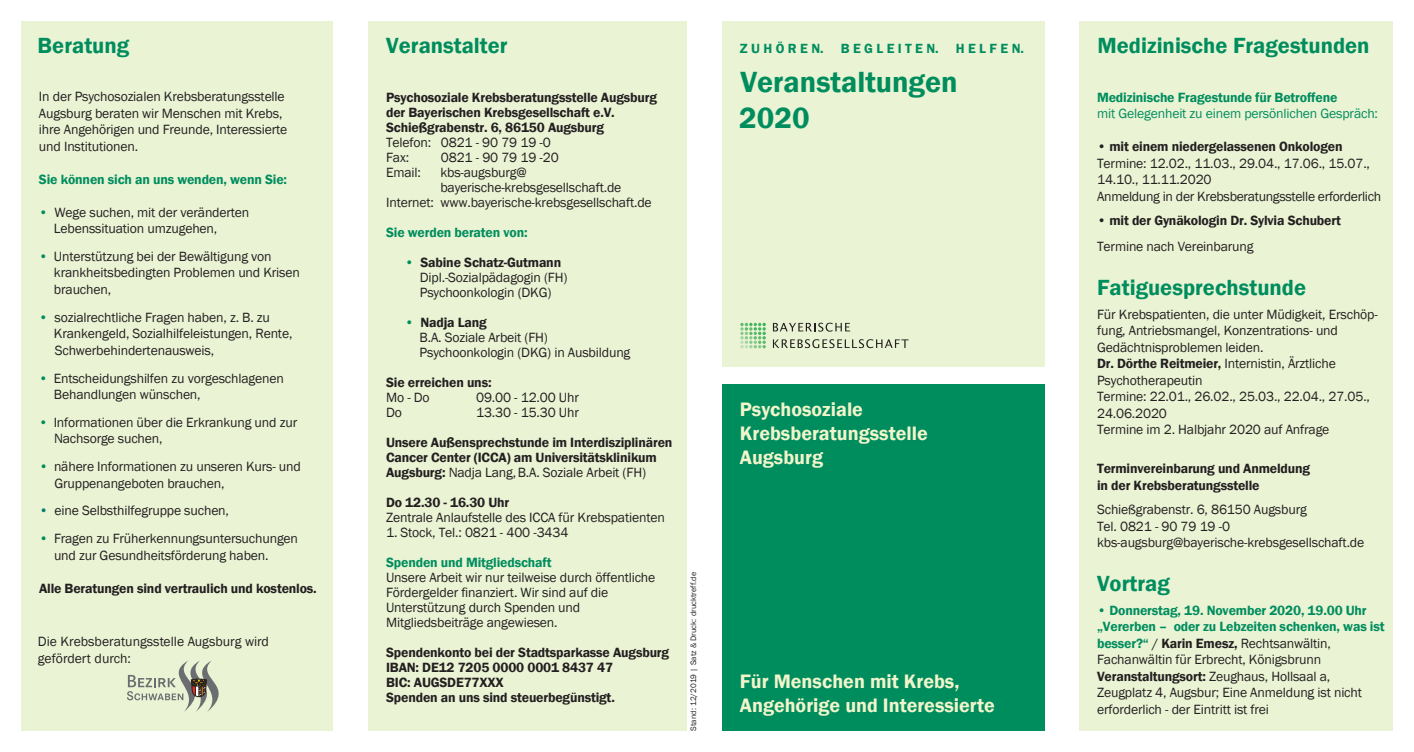
<style>
.page{position:relative;width:1414px;height:752px;background:#fff}
.page>*{position:absolute;margin:0;border:0;box-sizing:border-box;transform-origin:0 0}
.t1{font:600 30px/36px "Franklin Gothic";color:#008d5e}
.t2{font:600 22.5px "Franklin Gothic";color:#008d5e}
.t3{font:600 20px/24px "Franklin Gothic";color:#f2f5cb}
.t4{font:13.75px/16.5px "Franklin Gothic";letter-spacing:-.01em;color:#231f20}
.t5{font:600 13.75px/15px "Franklin Gothic";letter-spacing:-.01em;color:#231f20}
.t6{font:600 13.75px "Franklin Gothic";letter-spacing:-.01em;color:#008d5e}
.t7{font:13.75px "Franklin Gothic";letter-spacing:-.01em;color:#008d5e}
.t8{font:600 13.62px "Franklin Gothic";color:#008d5e}
.t9{font:8.12px "Franklin Gothic";color:#231f20}
.s1{color:#008d5e}
.s2{color:#00806a}
.s3{font-weight:600}
.s4{font-weight:600;color:#008d5e}
.s5{font-weight:400}
</style>
<div class="page">
<div style="left:722px;top:21px;width:322px;height:345px;background:#eaf3d4"></div>
<div style="left:1079px;top:21px;width:314px;height:709px;background:#eaf3d4"></div>
<div style="left:368px;top:21px;width:318px;height:709px;background:#eaf3d4"></div>
<div style="left:21px;top:21px;width:312px;height:709px;background:#eaf3d4"></div>
<div style="left:722px;top:384px;width:322px;height:346px;background:#008d5e"></div>
<svg style="left:773px;top:322px;width:77px;height:9px"></svg>
<svg style="left:773px;top:339px;width:135px;height:9px"></svg>
<svg style="left:740px;top:322px;width:26px;height:26px"></svg>
<svg style="left:127px;top:660px;width:92px;height:51px"></svg>
<h2 class="t2" style="left:38px;top:32px;width:93px">Beratung</h2>
<p class="t4" style="left:39px;top:88px;width:250px">In der Psychosozialen Krebsberatungsstelle Augsburg beraten wir Menschen mit Krebs, ihre Angehörigen und Freunde, Interessierte und Institutionen.</p>
<p class="t6" style="left:39px;top:170px;width:250px">Sie können sich an uns wenden, wenn Sie:</p>
<p class="t4" style="left:54px;top:204px;width:197px;text-indent:-15px"><span class="s1">•</span> Wege suchen, mit der veränderten<br>Lebenssituation umzugehen,</p>
<p class="t4" style="left:54px;top:248px;width:247px;text-indent:-15px"><span class="s1">•</span> Unterstützung bei der Bewältigung von krankheitsbedingten Problemen und Krisen brauchen,</p>
<p class="t4" style="left:54px;top:309px;width:240px;text-indent:-15px"><span class="s1">•</span> sozialrechtliche Fragen haben, z. B. zu<br>Krankengeld, Sozialhilfeleistungen, Rente,<br>Schwerbehindertenausweis,</p>
<p class="t4" style="left:54px;top:370px;width:231px;text-indent:-15px"><span class="s1">•</span> Entscheidungshilfen zu vorgeschlagenen<br>Behandlungen wünschen,</p>
<p class="t4" style="left:54px;top:414px;width:245px;text-indent:-15px"><span class="s1">•</span> Informationen über die Erkrankung und zur<br>Nachsorge suchen,</p>
<p class="t4" style="left:55px;top:458px;width:248px;text-indent:-16px"><span class="s1">•</span> nähere Informationen zu unseren Kurs- und<br>Gruppenangeboten brauchen,</p>
<p class="t4" style="left:39px;top:502px;width:192px"><span class="s2">•</span> eine Selbsthilfegruppe suchen,</p>
<p class="t4" style="left:54px;top:530px;width:246px;text-indent:-15px"><span class="s1">•</span> Fragen zu Früherkennungsuntersuchungen und zur Gesundheitsförderung haben.</p>
<p class="t5" style="left:39px;top:580px;width:279px">Alle Beratungen sind vertraulich und kostenlos.</p>
<p class="t4" style="left:38px;top:633px;width:233px">Die Krebsberatungsstelle Augsburg wird gefördert durch:</p>
<h2 class="t2" style="left:386px;top:32px;width:123px">Veranstalter</h2>
<h2 class="t2" style="left:1097px;top:32px;width:274px">Medizinische Fragestunden</h2>
<h1 class="t1" style="left:739px;top:64px;width:220px">Veranstaltungen<br>2020</h1>
<p class="t8" style="left:740px;top:40px;width:85px">Z U H Ö R E N.</p>
<p class="t8" style="left:841px;top:40px;width:185px">B E G L E I T E N. H E L F E N.</p>
<p class="t6" style="left:1097px;top:88px;width:242px">Medizinische Fragestunde für Betroffene</p>
<p class="t7" style="left:1097px;top:105px;width:282px">mit Gelegenheit zu einem persönlichen Gespräch:</p>
<p class="t5" style="left:1097px;top:139px;width:247px">• mit einem niedergelassenen Onkologen</p>
<p class="t4" style="left:1097px;top:155px;width:286px">Termine: 12.02., 11.03., 29.04., 17.06., 15.07.,<br>14.10., 11.11.2020<br>Anmeldung in der Krebsberatungsstelle erforderlich</p>
<p class="t5" style="left:1097px;top:213px;width:245px">• mit der Gynäkologin Dr. Sylvia Schubert</p>
<p class="t4" style="left:1097px;top:238px;width:158px">Termine nach Vereinbarung</p>
<h2 class="t2" style="left:1097px;top:273px;width:210px">Fatiguesprechstunde</h2>
<p class="t4" style="left:1097px;top:306px;width:282px">Für Krebspatienten, die unter Müdigkeit, Erschöp&shy;fung, Antriebsmangel, Konzentrations- und Gedächtnisproblemen leiden.<br><span class="s3">Dr. Dörthe Reitmeier,</span> Internistin, Ärztliche Psychotherapeutin<br>Termine: 22.01., 26.02., 25.03., 22.04., 27.05., 24.06.2020<br>Termine im 2. Halbjahr 2020 auf Anfrage</p>
<p class="t5" style="left:1097px;top:460px;width:215px;line-height:16.5px">Terminvereinbarung und Anmeldung in der Krebsberatungsstelle</p>
<p class="t4" style="left:1097px;top:501px;width:269px">Schießgrabenstr. 6, 86150 Augsburg<br>Tel. 0821 - 90 79 19 -0 kbs-augsburg@bayerische-krebsgesellschaft.de</p>
<h2 class="t2" style="left:1097px;top:569px;width:74px">Vortrag</h2>
<p class="t4" style="left:1097px;top:601px;width:289px"><span class="s4">• Donnerstag, 19. November 2020, 19.00 Uhr „Vererben – oder zu Lebzeiten schenken, was ist besser?“</span> / <span class="s3">Karin Emesz,</span> Rechtsanwältin, Fachanwältin für Erbrecht, Königsbrunn <span class="s3">Veranstaltungsort:</span> Zeughaus, Hollsaal a, Zeugplatz 4, Augsbur; Eine Anmeldung ist nicht erforderlich - der Eintritt ist frei</p>
<p class="t5" style="left:386px;top:90px;width:272px">Psychosoziale Krebsberatungsstelle Augsburg der Bayerischen Krebsgesellschaft e.V.<br>Schießgrabenstr. 6, 86150 Augsburg</p>
<p class="t4" style="left:386px;top:135px;width:166px;line-height:15px">Telefon: 0821 - 90 79 19 -0<br>Fax:</p>
<p class="t4" style="left:441px;top:149px;width:119px">0821 - 90 79 19 -20</p>
<p class="t4" style="left:386px;top:164px;width:36px">Email:</p>
<p class="t4" style="left:440px;top:164px;width:88px">kbs-augsburg@</p>
<p class="t4" style="left:440px;top:179px;width:183px">bayerische-krebsgesellschaft.de</p>
<p class="t4" style="left:386px;top:194px;width:267px">Internet: www.bayerische-krebsgesellschaft.de</p>
<p class="t6" style="left:386px;top:223px;width:143px">Sie werden beraten von:</p>
<p class="t4" style="left:420px;top:255px;width:149px;line-height:15px;text-indent:-15px"><span class="s1">•</span> <span class="s3">Sabine Schatz-Gutmann<br></span>Dipl.-Sozialpädagogin (FH)<br>Psychoonkologin (DKG)</p>
<p class="t4" style="left:420px;top:315px;width:212px;line-height:15px;text-indent:-15px"><span class="s1">•</span> <span class="s3">Nadja Lang<br></span>B.A. Soziale Arbeit (FH)<br>Psychoonkologin (DKG) in Ausbildung</p>
<p class="t5" style="left:386px;top:375px;width:107px">Sie erreichen uns:</p>
<p class="t4" style="left:386px;top:389px;width:45px">Mo - Do</p>
<p class="t4" style="left:476px;top:389px;width:104px">09.00 - 12.00 Uhr</p>
<p class="t4" style="left:386px;top:404px;width:17px">Do</p>
<p class="t4" style="left:476px;top:404px;width:104px">13.30 - 15.30 Uhr</p>
<p class="t5" style="left:386px;top:435px;width:288px">Unsere Außensprechstunde im Interdisziplinären<br>Cancer Center (ICCA) am Universitätsklinikum<br>Augsburg: <span class="s5">Nadja Lang,B.A. Soziale Arbeit (FH)</span></p>
<p class="t5" style="left:386px;top:495px;width:125px">Do 12.30 - 16.30 Uhr</p>
<p class="t4" style="left:386px;top:509px;width:280px">Zentrale Anlaufstelle des ICCA für Krebspatienten</p>
<p class="t4" style="left:386px;top:524px;width:184px">1. Stock, Tel.: 0821 - 400 -3434</p>
<p class="t6" style="left:386px;top:553px;width:167px">Spenden und Mitgliedschaft</p>
<p class="t4" style="left:386px;top:570px;width:271px;line-height:15px">Unsere Arbeit wir nur teilweise durch öffentliche Fördergelder finanziert. Wir sind auf die Unterstützung durch Spenden und Mitgliedsbeiträge angewiesen.</p>
<p class="t5" style="left:386px;top:645px;width:285px">Spendenkonto bei der Stadtsparkasse Augsburg IBAN: DE12 7205 0000 0001 8437 47<br>BIC: AUGSDE77XXX<br>Spenden an uns sind steuerbegünstigt.</p>
<h3 class="t3" style="left:740px;top:397px;width:189px">Psychosoziale<br>Krebsberatungsstelle<br>Augsburg</h3>
<p class="t9" style="left:688px;top:730px;width:160px;rotate:-90deg">Stand: 12/2019 | Satz &amp; Druck: drucktreff.de</p>
<h3 class="t3" style="left:740px;top:669px;width:257px">Für Menschen mit Krebs,<br>Angehörige und Interessierte</h3>
</div>
